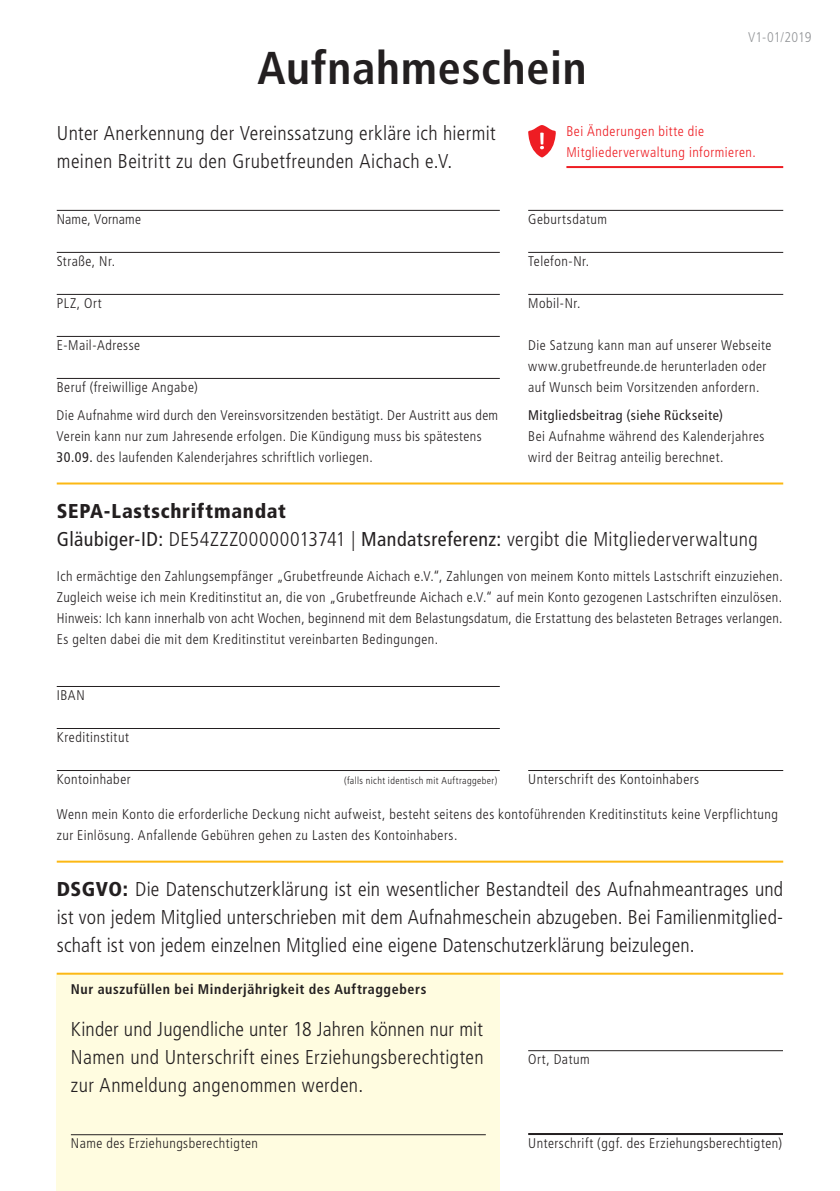
<style>
.page{position:relative;width:840px;height:1191px;background:#fff}
.page>*{position:absolute;margin:0;border:0;box-sizing:border-box;transform-origin:0 0}
.t1{font:700 condensed 46px "Frutiger LT";letter-spacing:.02em;color:#231f20}
.t2{font:300 condensed 20px/28px "Frutiger LT";letter-spacing:.02em;color:#231f20}
.t3{font:300 condensed 14px/21px "Frutiger LT";letter-spacing:.035em;color:#231f20}
.t4{font:300 condensed 14px/21px "Frutiger LT";letter-spacing:.035em;color:#ee1d23}
.t5{font:700 condensed 14px "Frutiger LT";letter-spacing:.04em;color:#231f20}
.t6{font:condensed 14px "Frutiger LT";letter-spacing:.035em;color:#231f20}
.t7{font:300 condensed 14px "Frutiger LT";letter-spacing:.015em;color:#231f20}
.t8{font:300 condensed 14px "Frutiger LT";letter-spacing:-.005em;color:#939598}
.t9{font:300 condensed 10px "Frutiger LT";letter-spacing:.04em;color:#231f20}
.s1{font-weight:400}
.s2{font-weight:900}
</style>
<div class="page">
<div style="left:57px;top:973px;width:442px;height:218px;background:#fffce0"></div>
<hr style="left:71px;top:1134px;width:414px;height:1px;background:#231f20">
<hr style="left:57px;top:210px;width:442px;height:1px;background:#231f20">
<hr style="left:528px;top:210px;width:254px;height:1px;background:#231f20">
<hr style="left:528px;top:1050px;width:254px;height:1px;background:#231f20">
<hr style="left:528px;top:252px;width:254px;height:1px;background:#231f20">
<hr style="left:528px;top:294px;width:254px;height:1px;background:#231f20">
<hr style="left:528px;top:1133px;width:254px;height:2px;background:#231f20">
<hr style="left:57px;top:972px;width:725px;height:2px;background:#fcb814">
<hr style="left:57px;top:860px;width:725px;height:2px;background:#fcb814">
<hr style="left:57px;top:252px;width:442px;height:1px;background:#231f20">
<hr style="left:57px;top:294px;width:442px;height:1px;background:#231f20">
<hr style="left:57px;top:378px;width:442px;height:1px;background:#231f20">
<hr style="left:57px;top:336px;width:442px;height:1px;background:#231f20">
<hr style="left:528px;top:770px;width:254px;height:1px;background:#231f20">
<hr style="left:57px;top:728px;width:442px;height:1px;background:#231f20">
<hr style="left:57px;top:770px;width:442px;height:1px;background:#231f20">
<hr style="left:57px;top:686px;width:442px;height:1px;background:#231f20">
<svg style="left:528px;top:125px;width:27px;height:32px"></svg>
<hr style="left:57px;top:482px;width:725px;height:2px;background:#fcb814">
<hr style="left:566px;top:166px;width:216px;height:2px;background:#ee1d23">
<h1 class="t1" style="left:257px;top:41px;width:330px">Aufnahmeschein</h1>
<p class="t8" style="left:747px;top:29px;width:65px">V1-01/2019</p>
<h2 class="t2" style="left:57px;top:119px;width:440px">Unter Anerkennung der Vereinssatzung erkläre ich hiermit meinen Beitritt zu den Grubetfreunden Aichach e.V.</h2>
<p class="t7" style="left:57px;top:211px;width:86px">Name, Vorname</p>
<p class="t3" style="left:57px;top:251px;width:60px">Straße, Nr.</p>
<p class="t3" style="left:57px;top:293px;width:47px">PLZ, Ort</p>
<p class="t3" style="left:57px;top:335px;width:85px">E-Mail-Adresse</p>
<p class="t3" style="left:57px;top:377px;width:142px">Beruf (freiwillige Angabe)</p>
<p class="t3" style="left:57px;top:405px;width:443px">Die Aufnahme wird durch den Vereinsvorsitzenden bestätigt. Der Austritt aus dem<br>Verein kann nur zum Jahresende erfolgen. Die Kündigung muss bis spätestens<br><span class="s1">30.09.</span> des laufenden Kalenderjahres schriftlich vorliegen.</p>
<p class="t4" style="left:566px;top:120px;width:191px">Bei Änderungen bitte die<br>Mitgliederverwaltung informieren.</p>
<p class="t3" style="left:528px;top:209px;width:80px">Geburtsdatum</p>
<p class="t3" style="left:528px;top:251px;width:63px">Telefon-Nr.</p>
<p class="t3" style="left:528px;top:293px;width:54px">Mobil-Nr.</p>
<p class="t3" style="left:528px;top:335px;width:245px">Die Satzung kann man auf unserer Webseite www.grubetfreunde.de herunterladen oder auf Wunsch beim Vorsitzenden anfordern.</p>
<p class="t6" style="left:528px;top:407px;width:196px">Mitgliedsbeitrag (siehe Rückseite)</p>
<p class="t3" style="left:528px;top:426px;width:238px">Bei Aufnahme während des Kalenderjahres wird der Beitrag anteilig berechnet.</p>
<h2 class="t2" style="left:57px;top:497px;width:702px"><span class="s2">SEPA-Lastschriftmandat<br></span><span class="s1">Gläubiger-ID:</span> DE54ZZZ00000013741 | <span class="s1">Mandatsreferenz:</span> vergibt die Mitgliederverwaltung</h2>
<p class="t3" style="left:57px;top:566px;width:727px;text-align:justify">Ich ermächtige den Zahlungsempfänger „Grubetfreunde Aichach e.V.“, Zahlungen von meinem Konto mittels Lastschrift einzuziehen.<br>Zugleich weise ich mein Kreditinstitut an, die von „Grubetfreunde Aichach e.V.“ auf mein Konto gezogenen Lastschriften einzulösen.<br>Hinweis: Ich kann innerhalb von acht Wochen, beginnend mit dem Belastungsdatum, die Erstattung des belasteten Betrages verlangen.<br>Es gelten dabei die mit dem Kreditinstitut vereinbarten Bedingungen.</p>
<p class="t3" style="left:57px;top:685px;width:29px">IBAN</p>
<p class="t3" style="left:57px;top:727px;width:74px">Kreditinstitut</p>
<p class="t3" style="left:57px;top:769px;width:75px">Kontoinhaber</p>
<p class="t9" style="left:344px;top:775px;width:155px">(falls nicht identisch mit Auftraggeber)</p>
<p class="t3" style="left:528px;top:769px;width:172px">Unterschrift des Kontoinhabers</p>
<p class="t3" style="left:57px;top:804px;width:722px">Wenn mein Konto die erforderliche Deckung nicht aufweist, besteht seitens des kontoführenden Kreditinstituts keine Verpflichtung zur Einlösung. Anfallende Gebühren gehen zu Lasten des Kontoinhabers.</p>
<p class="t2" style="left:57px;top:875px;width:727px;text-align:justify"><span class="s2">DSGVO:</span> Die Datenschutzerklärung ist ein wesentlicher Bestandteil des Aufnahmeantrages und ist von jedem Mitglied unterschrieben mit dem Aufnahmeschein abzugeben. Bei Familienmitglied&shy;schaft ist von jedem einzelnen Mitglied eine eigene Datenschutzerklärung beizulegen.</p>
<p class="t5" style="left:71px;top:981px;width:357px">Nur auszufüllen bei Minderjährigkeit des Auftraggebers</p>
<h2 class="t2" style="left:71px;top:1015px;width:414px;text-align:justify">Kinder und Jugendliche unter 18 Jahren können nur mit Namen und Unterschrift eines Erziehungsberechtigten zur Anmeldung angenommen werden.</h2>
<p class="t3" style="left:71px;top:1133px;width:188px">Name des Erziehungsberechtigten</p>
<p class="t3" style="left:528px;top:1049px;width:63px">Ort, Datum</p>
<p class="t3" style="left:528px;top:1133px;width:255px">Unterschrift (ggf. des Erziehungsberechtigten)</p>
</div>
